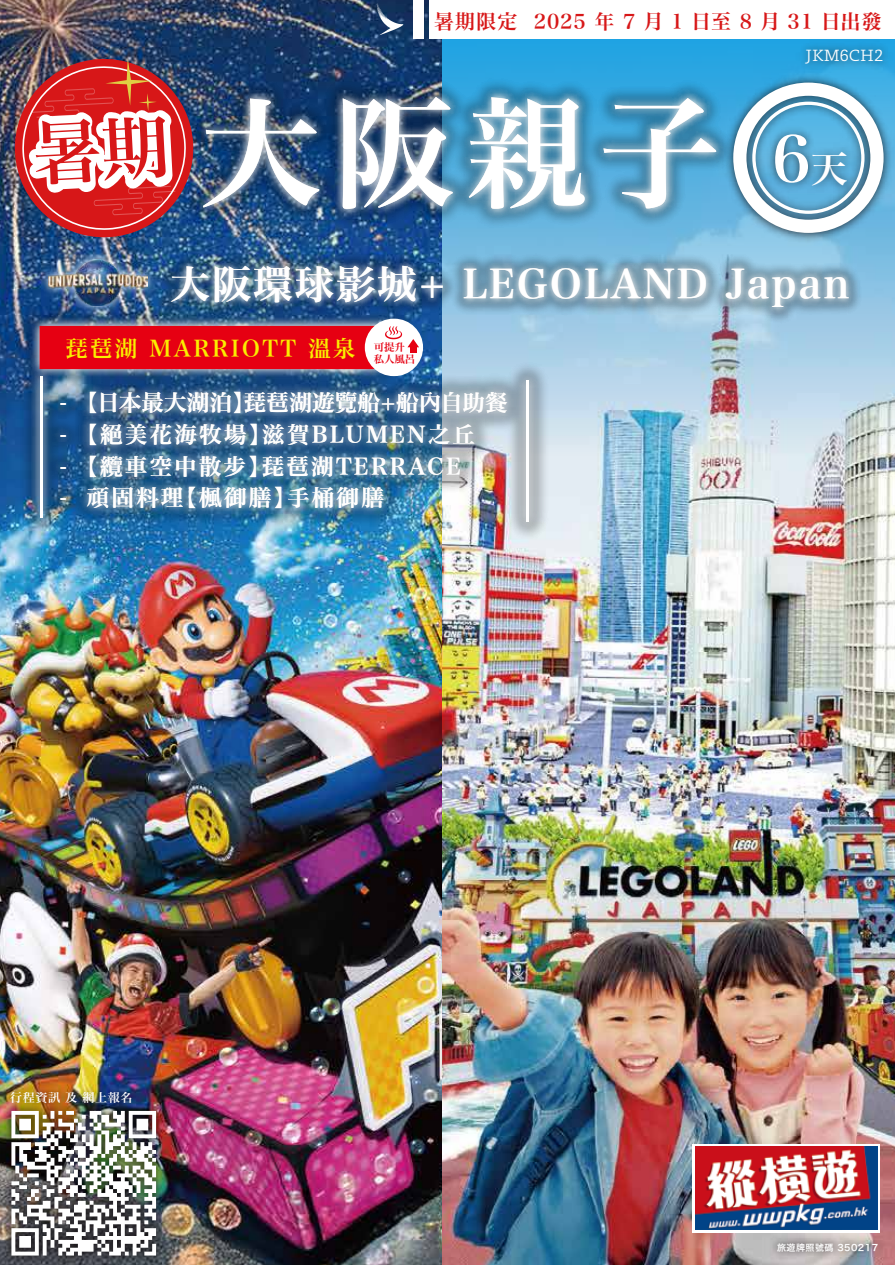
<style>
.page{position:relative;width:895px;height:1265px;background:#fff}
.page>*{position:absolute;margin:0;border:0;box-sizing:border-box;transform-origin:0 0}
.t1{font:120.75px "Hira Min Pro W6";color:#fff}
.t2{font:63.3px "Hira Min Pro W6";color:#fff}
.t3{font:39.45px "Hira Min Pro W6";letter-spacing:.05em;color:#fff}
.t4{font:22.5px "Hira Min Pro W6";letter-spacing:.1em;color:#fff}
.t5{font:22.5px "Hira Min Pro W6";letter-spacing:.01em;color:#fff}
.t6{font:22.5px "Hira Min Pro W6";letter-spacing:.1em;color:#faee00}
.t7{font:19.95px "Hira Min Pro W6";letter-spacing:.05em;color:#d71718}
.t8{font:15px "Toppan Bunkyu Gothic Pr 6 N";color:#fff}
.t9{font:12px "Hira Min Pro W6";letter-spacing:.05em;color:#fff}
.t10{font:10.35px/12.5px "Hira Min Pro W6";color:#e60012}
.t11{font:9px "Hira Kaku Pro N W6";letter-spacing:.05em;color:#fff}
.s1{font-size:37.05px}
</style>
<div class="page">
<img style="left:0;top:0;width:442px;height:1264px">
<svg style="left:377px;top:3px;width:26px;height:32px"></svg>
<img style="left:442px;top:457px;width:452px;height:807px">
<svg style="left:442px;top:39px;width:452px;height:418px;background:#97c6e1"></svg>
<div style="left:692px;top:1144px;width:188px;height:88px;background:linear-gradient(to bottom,#fff,#fff)"></div>
<img style="left:695px;top:1146px;width:182px;height:83px">
<img style="left:0;top:1078px;width:145px;height:19px">
<img style="left:764px;top:1229px;width:127px;height:35px">
<img style="left:112px;top:246px;width:48px;height:55px">
<img style="left:112px;top:259px;width:35px;height:42px">
<img style="left:720px;top:69px;width:174px;height:177px">
<svg style="left:738px;top:83px;width:145px;height:150px"></svg>
<div style="left:428px;top:0;width:466px;height:39px;background:#fff"></div>
<div style="left:413px;top:0;width:10px;height:39px;background:#fff"></div>
<img style="left:792px;top:39px;width:102px;height:40px">
<img style="left:181px;top:74px;width:557px;height:174px">
<img style="left:188px;top:80px;width:545px;height:168px">
<img style="left:112px;top:301px;width:441px;height:243px">
<img style="left:112px;top:313px;width:430px;height:222px">
<hr style="left:526px;top:380px;width:3px;height:141px;background:#fff">
<img style="left:154px;top:248px;width:711px;height:78px">
<img style="left:160px;top:255px;width:699px;height:69px">
<img style="left:0;top:95px;width:112px;height:643px">
<img style="left:0;top:1097px;width:169px;height:167px">
<img style="left:11px;top:1110px;width:145px;height:145px">
<div style="left:365px;top:319px;width:58px;height:57px;background:#fff;border-radius:29px"></div>
<svg style="left:40px;top:326px;width:379px;height:43px;background:#e81f2f"></svg>
<div style="left:410px;top:346px;width:6px;height:7px;background:#e60012"></div>
<img style="left:12px;top:0;width:184px;height:240px">
<p class="t7" style="left:434px;top:4px;width:448px">暑期限定 2025 年 7 月 1 日至 8 月 31 日出發</p>
<h1 class="t1" style="left:200px;top:47px;width:521px">大阪親子</h1>
<p class="t8" style="left:805px;top:47px;width:79px">JKM6CH2</p>
<h2 class="t2" style="left:771px;top:103px;width:77px">6<span class="s1">天</span></h2>
<h3 class="t3" style="left:170px;top:250px;width:680px">大阪環球影城+ LEGOLAND Japan</h3>
<p class="t6" style="left:65px;top:328px;width:291px">琵琶湖 MARRIOTT 溫泉</p>
<p class="t10" style="left:374px;top:340px;width:43px">可提升私人風呂</p>
<p class="t5" style="left:60px;top:383px;width:449px">- 【日本最大湖泊】琵琶湖遊覽船+船內自助餐</p>
<p class="t4" style="left:60px;top:414px;width:417px">- 【絶美花海牧場】滋賀BLUMEN之丘</p>
<p class="t4" style="left:60px;top:446px;width:403px">- 【纜車空中散步】琵琶湖TERRACE</p>
<p class="t4" style="left:60px;top:477px;width:326px">- 頑固料理【楓御膳】手桶御膳</p>
<p class="t9" style="left:10px;top:1086px;width:123px">行程資訊 及 網上報名</p>
<p class="t11" style="left:777px;top:1238px;width:102px">旅遊牌照號碼 350217</p>
</div>
